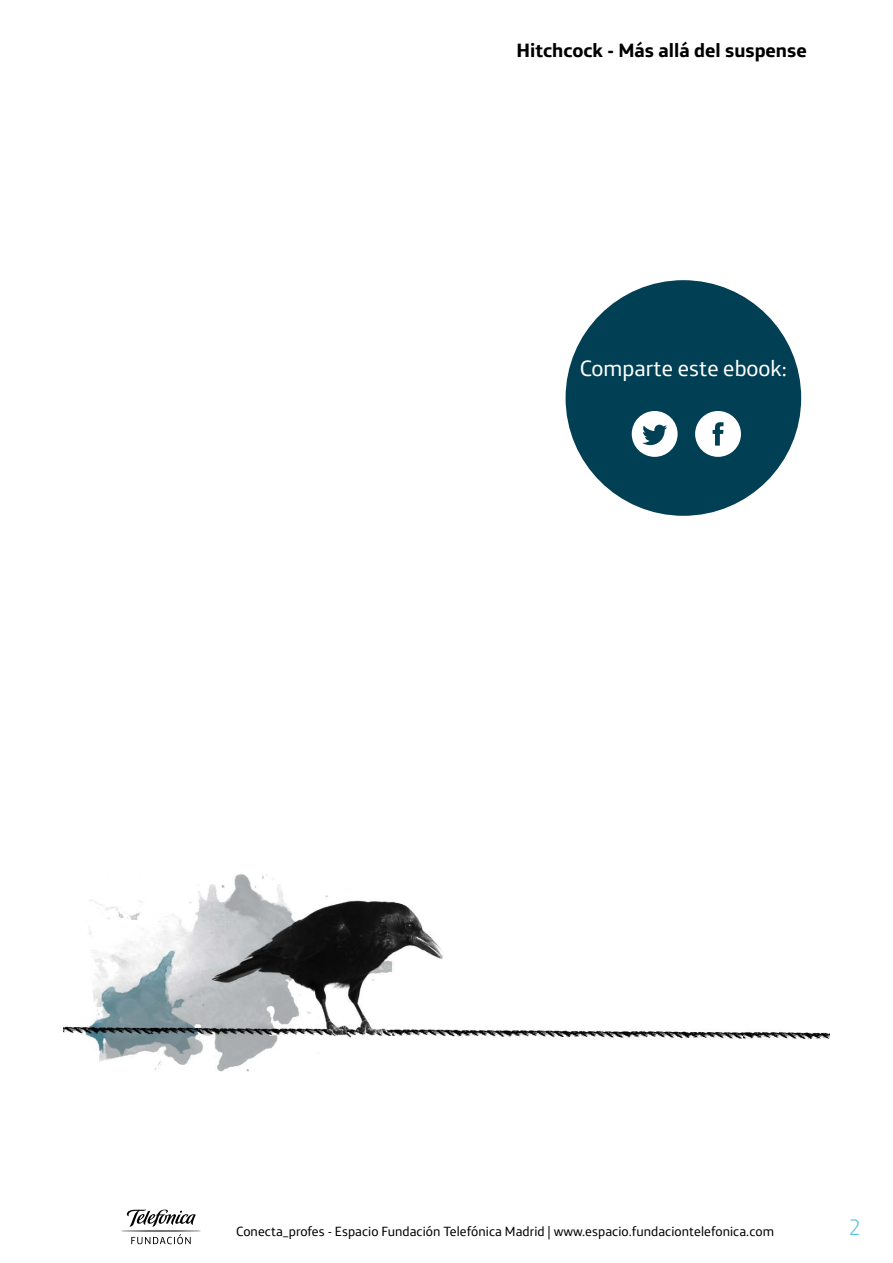
<style>
.page{position:relative;width:893px;height:1263px;background:#fff}
.page>*{position:absolute;margin:0;border:0;box-sizing:border-box;transform-origin:0 0}
.t1{font:22.5px "Telefonica Text";color:#fff}
.t2{font:300 22.5px "Telefonica Headline";color:#61c3db}
.t3{font:700 19.5px "Telefonica Text";color:#000}
.t4{font:13.5px "Telefonica Text";letter-spacing:.005em;color:#000}
</style>
<div class="page">
<svg style="left:121px;top:1209px;width:80px;height:35px"></svg>
<div style="left:564px;top:279px;width:239px;height:238px;background:#003f54;border-radius:50%"></div>
<svg style="left:632px;top:411px;width:46px;height:46px"></svg>
<svg style="left:695px;top:411px;width:46px;height:46px"></svg>
<img style="left:64px;top:874px;width:765px;height:198px">
<h2 class="t3" style="left:516px;top:33px;width:292px">Hitchcock - Más allá del suspense</h2>
<h1 class="t1" style="left:580px;top:349px;width:209px">Comparte este ebook:</h1>
<p class="t4" style="left:236px;top:1220px;width:539px">Conecta_profes - Espacio Fundación Telefónica Madrid | www.espacio.fundaciontelefonica.com</p>
<h1 class="t2" style="left:849px;top:1209px;width:13px">2</h1>
</div>
